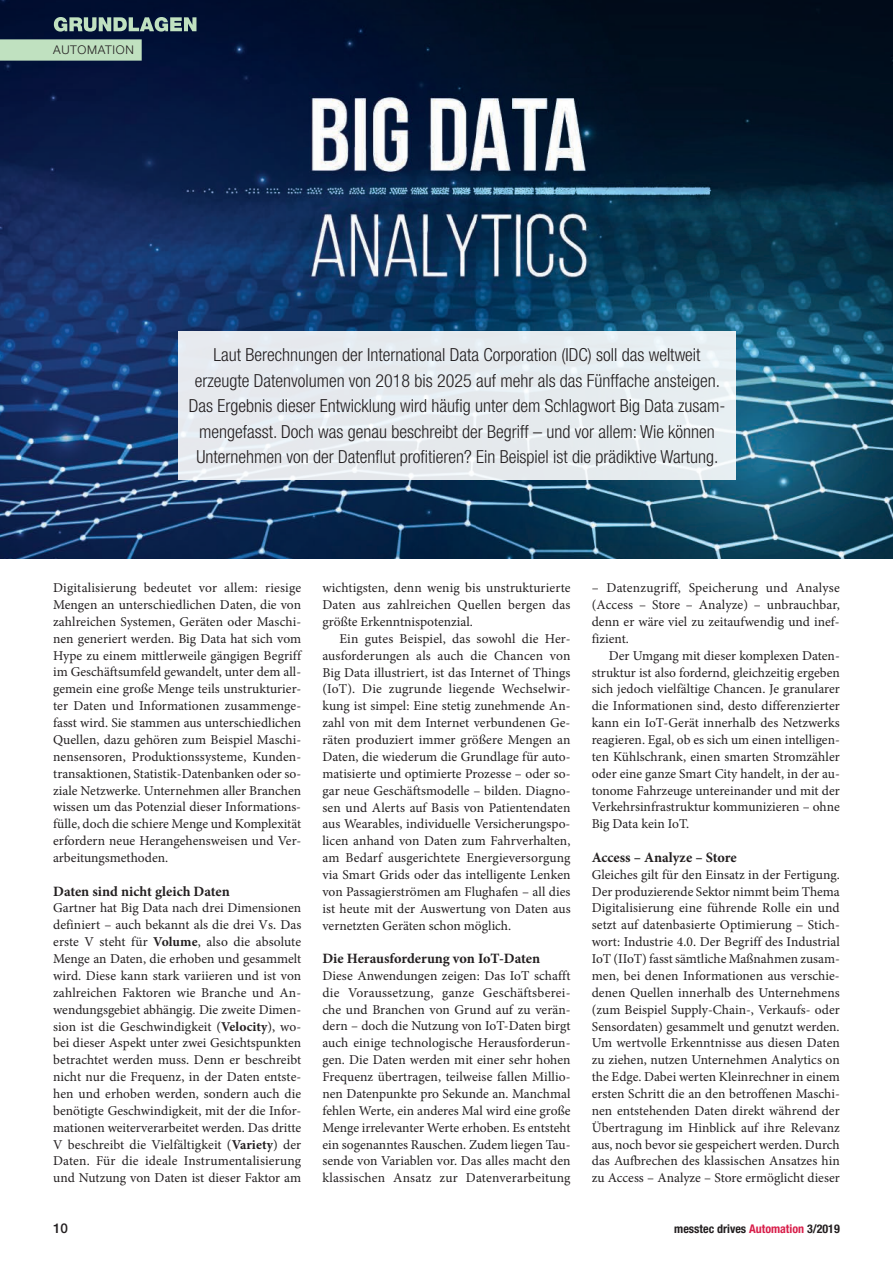
<style>
.page{position:relative;width:893px;height:1263px;background:#fff}
.page>*{position:absolute;margin:0;border:0;box-sizing:border-box;transform-origin:0 0}
.t1{font:300 condensed 18px/25.5px "Helvetica Neue LT Std";color:#231f20;text-align:center}
.t2{font:700 14.25px "Minion Pro";letter-spacing:-.005em;color:#231f20}
.t3{font:13.5px/16.8px "Minion Pro";color:#231f20;text-align:justify}
.t4{font:500 13.5px "Helvetica Neue LT Std";color:#231f20}
.t5{font:700 condensed 12px "Helvetica Neue LT Std";color:#231f20}
.t6{font:300 12px "Helvetica Neue LT Std";color:#231f20}
.s1{font-weight:700}
.s2{color:#d81e4a}
</style>
<div class="page">
<img style="left:0;top:0;width:893px;height:558px">
<div style="left:179px;top:331px;width:557px;height:149px;background:#e6ebef"></div>
<svg style="left:54px;top:17px;width:142px;height:15px;background:#738c87"></svg>
<div style="left:0;top:39px;width:142px;height:22px;background:#c0e1c0"></div>
<p class="t6" style="left:53px;top:43px;width:42px">AUTOMATI</p>
<p class="t6" style="left:116px;top:43px;width:17px">ON</p>
<p class="t1" style="left:189px;top:342px;width:538px">Laut Berechnungen der International Data Corporation (IDC) soll das weltweit erzeugte Datenvolumen von 2018 bis 2025 auf mehr als das Fünffache ansteigen.<br>Das Ergebnis dieser Entwicklung wird häufig unter dem Schlagwort Big Data zusam&shy;mengefasst. Doch was genau beschreibt der Begriff – und vor allem: Wie können Unternehmen von der Datenflut profitieren? Ein Beispiel ist die prädiktive Wartung.</p>
<p class="t3" style="left:53px;top:579px;width:250px">Digitalisierung bedeutet vor allem: riesige Mengen an unterschiedlichen Daten, die von zahlreichen Systemen, Geräten oder Maschi&shy;nen generiert werden. Big Data hat sich vom Hype zu einem mittlerweile gängigen Begriff im Geschäftsumfeld gewandelt, unter dem all&shy;gemein eine große Menge teils unstrukturier&shy;ter Daten und Informationen zusammenge&shy;fasst wird. Sie stammen aus unterschiedlichen Quellen, dazu gehören zum Beispiel Maschi&shy;nensensoren, Produktionssysteme, Kunden&shy;transaktionen, Statistik-Datenbanken oder so&shy;ziale Netzwerke. Unternehmen aller Branchen wissen um das Potenzial dieser Informations&shy;fülle, doch die schiere Menge und Komplexität erfordern neue Herangehensweisen und Ver&shy;arbeitungsmethoden.</p>
<p class="t2" style="left:53px;top:881px;width:178px">Daten sind nicht gleich Daten</p>
<p class="t3" style="left:53px;top:900px;width:250px">Gartner hat Big Data nach drei Dimensionen definiert – auch bekannt als die drei Vs. Das erste V steht für <span class="s1">Volume</span>, also die absolute Menge an Daten, die erhoben und gesammelt wird. Diese kann stark variieren und ist von zahlreichen Faktoren wie Branche und An&shy;wendungsgebiet abhängig. Die zweite Dimen&shy;sion ist die Geschwindigkeit (<span class="s1">Velocity</span>), wo&shy;bei dieser Aspekt unter zwei Gesichtspunkten betrachtet werden muss. Denn er beschreibt nicht nur die Frequenz, in der Daten entste&shy;hen und erhoben werden, sondern auch die benötigte Geschwindigkeit, mit der die Infor&shy;mationen weiterverarbeitet werden. Das dritte V beschreibt die Vielfältigkeit (<span class="s1">Variety</span>) der Daten. Für die ideale Instrumentalisierung und Nutzung von Daten ist dieser Faktor am</p>
<p class="t3" style="left:322px;top:580px;width:250px">wichtigsten, denn wenig bis unstrukturierte Daten aus zahlreichen Quellen bergen das größte Erkenntnispotenzial.</p>
<p class="t3" style="left:322px;top:630px;width:250px;text-indent:17px">Ein gutes Beispiel, das sowohl die Her&shy;ausforderungen als auch die Chancen von Big Data illustriert, ist das Internet of Things (IoT). Die zugrunde liegende Wechselwir&shy;kung ist simpel: Eine stetig zunehmende An&shy;zahl von mit dem Internet verbundenen Ge&shy;räten produziert immer größere Mengen an Daten, die wiederum die Grundlage für auto&shy;matisierte und optimierte Prozesse – oder so&shy;gar neue Geschäftsmodelle – bilden. Diagno&shy;sen und Alerts auf Basis von Patientendaten aus Wearables, individuelle Versicherungspo&shy;licen anhand von Daten zum Fahrverhalten, am Bedarf ausgerichtete Energieversorgung via Smart Grids oder das intelligente Lenken von Passagierströmen am Flughafen – all dies ist heute mit der Auswertung von Daten aus vernetzten Geräten schon möglich.</p>
<p class="t2" style="left:322px;top:948px;width:219px">Die Herausforderung von IoT-Daten</p>
<p class="t3" style="left:322px;top:967px;width:250px">Diese Anwendungen zeigen: Das IoT schafft die Voraussetzung, ganze Geschäftsberei&shy;che und Branchen von Grund auf zu verän&shy;dern – doch die Nutzung von IoT-Daten birgt auch einige technologische Herausforderun&shy;gen. Die Daten werden mit einer sehr hohen Frequenz übertragen, teilweise fallen Millio&shy;nen Datenpunkte pro Sekunde an. Manchmal fehlen Werte, ein anderes Mal wird eine große Menge irrelevanter Werte erhoben. Es entsteht ein sogenanntes Rauschen. Zudem liegen Tau&shy;sende von Variablen vor. Das alles macht den klassischen Ansatz zur Datenverarbeitung</p>
<p class="t3" style="left:592px;top:580px;width:250px">– Datenzugriff, Speicherung und Analyse (Access – Store – Analyze) – unbrauchbar, denn er wäre viel zu zeitaufwendig und inef&shy;fizient.</p>
<p class="t3" style="left:592px;top:647px;width:250px;text-indent:17px">Der Umgang mit dieser komplexen Daten&shy;struktur ist also fordernd, gleichzeitig ergeben sich jedoch vielfältige Chancen. Je granularer die Informationen sind, desto differenzierter kann ein IoT-Gerät innerhalb des Netzwerks reagieren. Egal, ob es sich um einen intelligen&shy;ten Kühlschrank, einen smarten Stromzähler oder eine ganze Smart City handelt, in der au&shy;tonome Fahrzeuge untereinander und mit der Verkehrsinfrastruktur kommunizieren – ohne Big Data kein IoT.</p>
<p class="t2" style="left:592px;top:847px;width:146px">Access – Analyze – Store</p>
<p class="t3" style="left:592px;top:866px;width:250px">Gleiches gilt für den Einsatz in der Fertigung.<br>Der produzierende Sektor nimmt beim Thema Digitalisierung eine führende Rolle ein und setzt auf datenbasierte Optimierung – Stich&shy;wort: Industrie 4.0. Der Begriff des Industrial IoT (IIoT) fasst sämtliche Maßnahmen zusam&shy;men, bei denen Informationen aus verschie&shy;denen Quellen innerhalb des Unternehmens (zum Beispiel Supply-Chain-, Verkaufs- oder Sensordaten) gesammelt und genutzt werden.<br>Um wertvolle Erkenntnisse aus diesen Daten zu ziehen, nutzen Unternehmen Analytics on the Edge. Dabei werten Kleinrechner in einem ersten Schritt die an den betroffenen Maschi&shy;nen entstehenden Daten direkt während der Übertragung im Hinblick auf ihre Relevanz aus, noch bevor sie gespeichert werden. Durch das Aufbrechen des klassischen Ansatzes hin zu Access – Analyze – Store ermöglicht dieser</p>
<p class="t4" style="left:53px;top:1220px;width:17px">10</p>
<p class="t5" style="left:674px;top:1221px;width:167px">messtec drives <span class="s2">Automation</span> 3/2019</p>
</div>
